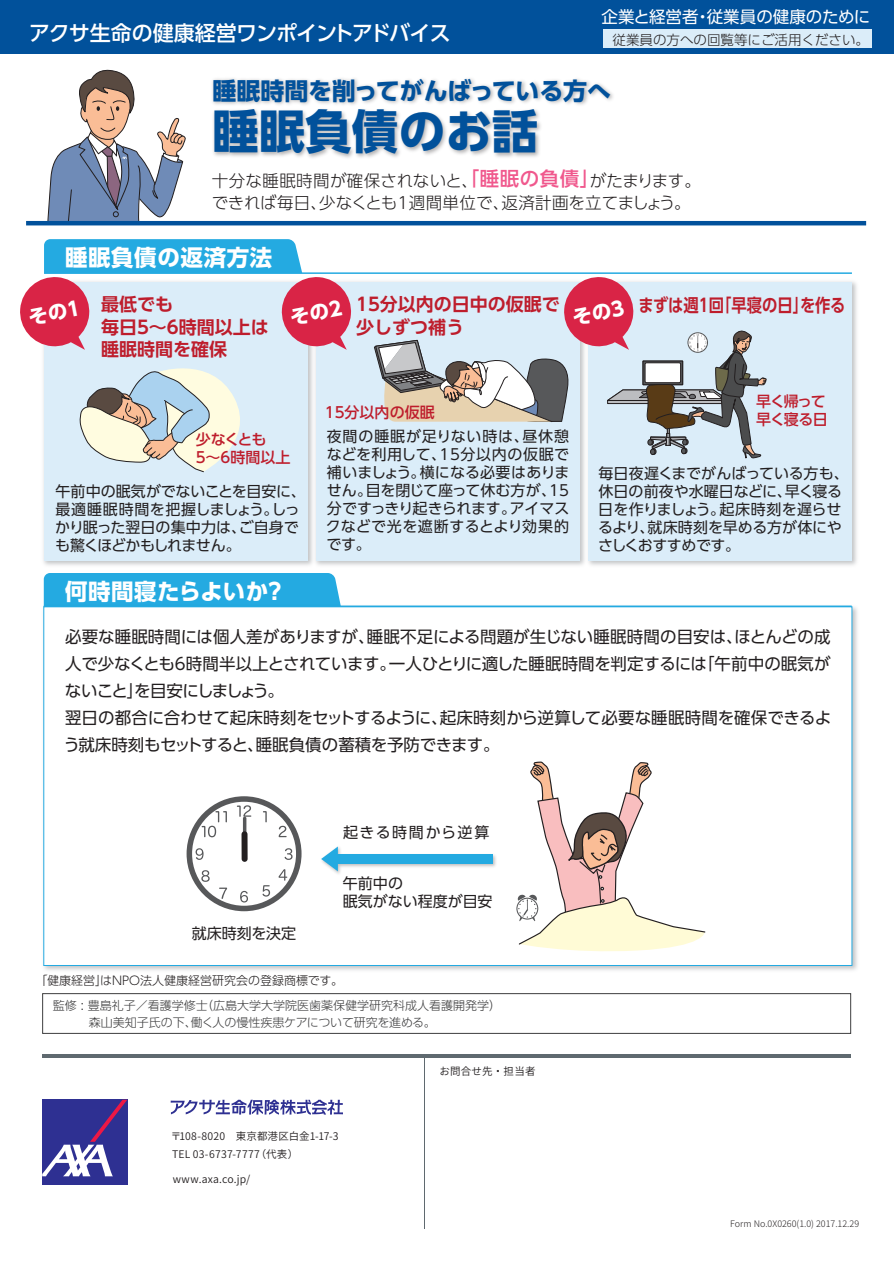
<style>
.page{position:relative;width:894px;height:1264px;background:#fff}
.page>*{position:absolute;margin:0;border:0;box-sizing:border-box;transform-origin:0 0}
.t1{font:700 46.5px "UD Shin Go Pro";color:#01519b}
.t2{font:700 24px "UD Shin Go Pro";letter-spacing:-.005em;color:#01519b}
.t3{font:700 22.5px "UD Shin Go Pro";letter-spacing:.025em;color:#fff}
.t4{font:500 21px "UD Shin Go Pro";letter-spacing:-.035em;color:#fff}
.t5{font:700 18px/22.5px "UD Shin Go Pro De";color:#be1d2c}
.t6{font:700 18px "UD Shin Go Pro De";color:#be1d2c;scale:.85 1}
.t7{font:16.5px/27px "UD Shin Go Pro";letter-spacing:-.01em;color:#231f20}
.t8{font:300 16.5px/22.5px "UD Shin Go Pro";letter-spacing:.005em;color:#231f20}
.t9{font:16.5px "UD Shin Go Pro";color:#fff}
.t10{font:15px/18px "UD Shin Go Pro";color:#231f20}
.t11{font:500 15px/18px "UD Shin Go Pro";letter-spacing:-.005em;color:#be1d2c}
.t12{font:500 15px/18px "UD Shin Go Pro";letter-spacing:-.08em;color:#be1d2c}
.t13{font:15px "UD Shin Go Pro";letter-spacing:.095em;color:#231f20}
.t14{font:300 13.5px "UD Shin Go Pro";color:#231f20}
.t15{font:300 12px/16.5px "UD Shin Go Pro";color:#3e3e3f}
.t16{font:300 12px "UD Shin Go Pro";color:#231f20}
.t17{font:10.5px/18px "Source Han Sans JP";letter-spacing:.02em;color:#231f20}
.t18{font:300 9px "Source Han Sans JP";color:#231f20}
.s1{font-weight:500;font-size:19.5px;color:#f0588d}
</style>
<div class="page">
<div style="left:44px;top:573px;width:296px;height:29px;background:#24aae1"></div>
<div style="left:0;top:0;width:894px;height:54px;background:#01519b"></div>
<svg style="left:45px;top:69px;width:142px;height:152px"></svg>
<hr style="left:26px;top:221px;width:840px;height:4px;background:#01519b">
<div style="left:603px;top:30px;width:268px;height:18px;background:#dbedf9"></div>
<div style="left:42px;top:993px;width:809px;height:40px;background:#fff;border:1px solid #3e3e3f"></div>
<hr style="left:425px;top:1056px;width:1px;height:173px;background:#5f696f">
<hr style="left:42px;top:1054px;width:809px;height:3px;background:#5f696f">
<div style="left:42px;top:1099px;width:85px;height:85px;background:#2e3092"></div>
<svg style="left:42px;top:1099px;width:85px;height:77px"></svg>
<svg style="left:171px;top:1099px;width:172px;height:15px"></svg>
<img style="left:43px;top:602px;width:815px;height:369px">
<div style="left:43px;top:606px;width:809px;height:360px;background:#fff;border:1px solid #24aae1"></div>
<hr style="left:44px;top:605px;width:808px;height:2px;background:#24aae1">
<hr style="left:44px;top:272px;width:808px;height:2px;background:#24aae1">
<img style="left:588px;top:281px;width:269px;height:285px">
<div style="left:588px;top:282px;width:264px;height:278px;background:#dbedf9"></div>
<img style="left:43px;top:473px;width:269px;height:93px">
<div style="left:44px;top:282px;width:264px;height:278px;background:#dbedf9"></div>
<img style="left:312px;top:281px;width:273px;height:285px">
<div style="left:316px;top:282px;width:264px;height:278px;background:#dbedf9"></div>
<img style="left:212px;top:78px;width:401px;height:80px">
<svg style="left:516px;top:761px;width:190px;height:191px"></svg>
<svg style="left:187px;top:796px;width:115px;height:115px"></svg>
<img style="left:334px;top:847px;width:162px;height:27px">
<div style="left:329px;top:855px;width:164px;height:9px;background:#24aae1"></div>
<svg style="left:321px;top:846px;width:17px;height:25px"></svg>
<svg style="left:20px;top:239px;width:332px;height:234px"></svg>
<svg style="left:374px;top:272px;width:397px;height:186px"></svg>
<h3 class="t4" style="left:29px;top:16px;width:423px">アクサ生命の健康経営ワンポイントアドバイス</h3>
<p class="t9" style="left:602px;top:3px;width:270px">企業と経営者・従業員の健康のために</p>
<p class="t14" style="left:613px;top:29px;width:258px">従業員の方への回覧等にご活用ください。</p>
<h2 class="t2" style="left:212px;top:71px;width:400px">睡眠時間を削ってがんばっている方へ</h2>
<h1 class="t1" style="left:212px;top:94px;width:327px">睡眠負債のお話</h1>
<p class="t8" style="left:212px;top:169px;width:491px">十分な睡眠時間が確保されないと、<span class="s1">「睡眠の負債」</span>がたまります。できれば毎日、少なくとも1週間単位で、返済計画を立てましょう。</p>
<h3 class="t3" style="left:65px;top:239px;width:209px">睡眠負債の返済方法</h3>
<p class="t5" style="left:101px;top:292px;width:169px">最低でも<br>毎日5～6時間以上は睡眠時間を確保</p>
<p class="t5" style="left:356px;top:292px;width:205px">15分以内の日中の仮眠で</p>
<p class="t6" style="left:638px;top:291px;width:245px">まずは週1回「早寝の日」を作る</p>
<p class="t5" style="left:356px;top:315px;width:109px">少しずつ補う</p>
<p class="t11" style="left:325px;top:403px;width:111px">15分以内の仮眠</p>
<p class="t12" style="left:756px;top:392px;width:73px">早く帰って早く寝る日</p>
<p class="t11" style="left:196px;top:429px;width:96px">少なくとも<br>5～6時間以上</p>
<p class="t10" style="left:326px;top:427px;width:245px;text-align:justify">夜間の睡眠が足りない時は、昼休憩などを利用して、15分以内の仮眠で補いましょう。横になる必要はありません。目を閉じて座って休む方が、15分ですっきり起きられます。アイマスクなどで光を遮断するとより効果的です。</p>
<p class="t10" style="left:598px;top:463px;width:252px">毎日夜遅くまでがんばっている方も、休日の前夜や水曜日などに、早く寝る日を作りましょう。起床時刻を遅らせるより、就床時刻を早める方が体にやさしくおすすめです。</p>
<p class="t10" style="left:55px;top:481px;width:252px">午前中の眠気がでないことを目安に、最適睡眠時間を把握しましょう。しっかり眠った翌日の集中力は、ご自身でも驚くほどかもしれません。</p>
<h3 class="t3" style="left:65px;top:573px;width:218px">何時間寝たらよいか?</h3>
<p class="t7" style="left:64px;top:623px;width:769px">必要な睡眠時間には個人差がありますが、睡眠不足による問題が生じない睡眠時間の目安は、ほとんどの成人で少なくとも6時間半以上とされています。一人ひとりに適した睡眠時間を判定するには「午前中の眠気がないこと」を目安にしましょう。<br>翌日の都合に合わせて起床時刻をセットするように、起床時刻から逆算して必要な睡眠時間を確保できるよう就床時刻もセットすると、睡眠負債の蓄積を予防できます。</p>
<p class="t13" style="left:343px;top:820px;width:148px">起きる時間から逆算</p>
<p class="t10" style="left:192px;top:923px;width:106px">就床時刻を決定</p>
<p class="t10" style="left:343px;top:874px;width:151px">午前中の<br>眠気がない程度が目安</p>
<p class="t16" style="left:35px;top:970px;width:310px">「健康経営」はNPO法人健康経営研究会の登録商標です。</p>
<p class="t15" style="left:53px;top:997px;width:450px">監修 : 豊島礼子／看護学修士（広島大学大学院医歯薬保健学研究科成人看護開発学）　　 森山美知子氏の下、働く人の慢性疾患ケアについて研究を進める。</p>
<p class="t17" style="left:171px;top:1127px;width:170px">〒108-8020　東京都港区白金1-17-3<br>TEL 03-6737-7777（代表）</p>
<p class="t17" style="left:173px;top:1170px;width:79px">www.axa.co.jp/</p>
<p class="t17" style="left:439px;top:1063px;width:98px">お問合せ先・担当者</p>
<p class="t18" style="left:730px;top:1219px;width:130px">Form No.0X0260(1.0) 2017.12.29</p>
</div>
